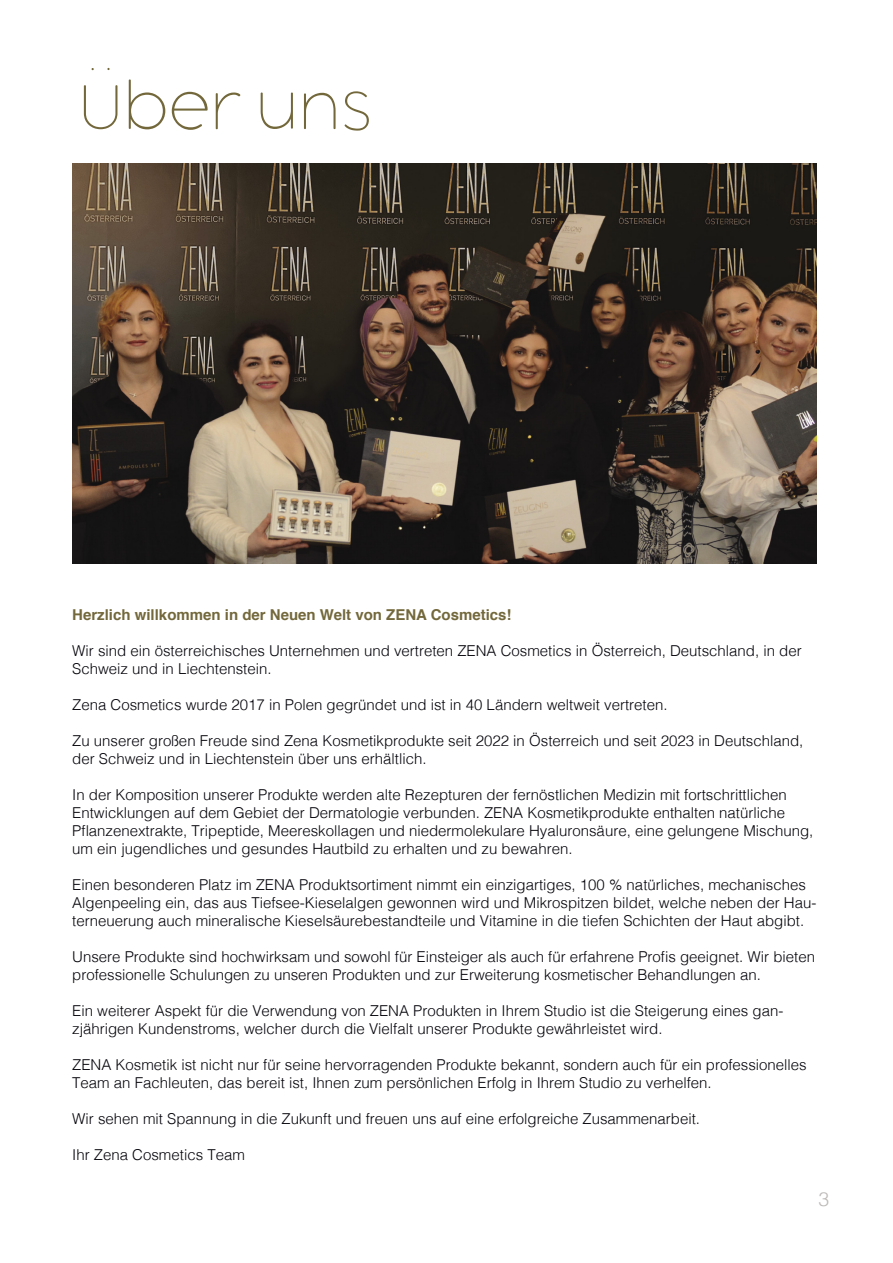
<style>
.page{position:relative;width:893px;height:1263px;background:#fff}
.page>*{position:absolute;margin:0;border:0;box-sizing:border-box;transform-origin:0 0}
.t1{font:72px "Cocogoose Pro Block Innerline";letter-spacing:-.13em;color:#73683b}
.t2{font:300 19.5px "Helvetica";color:#bcb9b6}
.t3{font:300 15px/18px "Helvetica";color:#040309}
.t4{font:700 15px "Helvetica";color:#73683b}
</style>
<div class="page">
<img style="left:72px;top:164px;width:744px;height:400px">
<h1 class="t1" style="left:72px;top:62px;width:307px">Über uns</h1>
<p class="t4" style="left:72px;top:602px;width:441px">Herzlich willkommen in der Neuen Welt von ZENA Cosmetics!</p>
<p class="t3" style="left:72px;top:640px;width:731px">Wir sind ein österreichisches Unternehmen und vertreten ZENA Cosmetics in Österreich, Deutschland, in der<br>Schweiz und in Liechtenstein.</p>
<p class="t3" style="left:72px;top:694px;width:597px">Zena Cosmetics wurde 2017 in Polen gegründet und ist in 40 Ländern weltweit vertreten.</p>
<p class="t3" style="left:72px;top:730px;width:733px">Zu unserer großen Freude sind Zena Kosmetikprodukte seit 2022 in Österreich und seit 2023 in Deutschland, der Schweiz und in Liechtenstein über uns erhältlich.</p>
<p class="t3" style="left:72px;top:784px;width:743px">In der Komposition unserer Produkte werden alte Rezepturen der fernöstlichen Medizin mit fortschrittlichen Entwicklungen auf dem Gebiet der Dermatologie verbunden. ZENA Kosmetikprodukte enthalten natürliche Pflanzenextrakte, Tripeptide, Meereskollagen und niedermolekulare Hyaluronsäure, eine gelungene Mischung, um ein jugendliches und gesundes Hautbild zu erhalten und zu bewahren.</p>
<p class="t3" style="left:72px;top:874px;width:746px">Einen besonderen Platz im ZENA Produktsortiment nimmt ein einzigartiges, 100 % natürliches, mechanisches<br>Algenpeeling ein, das aus Tiefsee-Kieselalgen gewonnen wird und Mikrospitzen bildet, welche neben der Hau&shy;terneuerung auch mineralische Kieselsäurebestandteile und Vitamine in die tiefen Schichten der Haut abgibt.</p>
<p class="t3" style="left:72px;top:946px;width:744px">Unsere Produkte sind hochwirksam und sowohl für Einsteiger als auch für erfahrene Profis geeignet. Wir bieten professionelle Schulungen zu unseren Produkten und zur Erweiterung kosmetischer Behandlungen an.</p>
<p class="t3" style="left:72px;top:1000px;width:713px">Ein weiterer Aspekt für die Verwendung von ZENA Produkten in Ihrem Studio ist die Steigerung eines gan&shy;zjährigen Kundenstroms, welcher durch die Vielfalt unserer Produkte gewährleistet wird.</p>
<p class="t3" style="left:72px;top:1054px;width:736px">ZENA Kosmetik ist nicht nur für seine hervorragenden Produkte bekannt, sondern auch für ein professionelles<br>Team an Fachleuten, das bereit ist, Ihnen zum persönlichen Erfolg in Ihrem Studio zu verhelfen.</p>
<p class="t3" style="left:72px;top:1108px;width:629px">Wir sehen mit Spannung in die Zukunft und freuen uns auf eine erfolgreiche Zusammenarbeit.</p>
<p class="t3" style="left:72px;top:1144px;width:174px">Ihr Zena Cosmetics Team</p>
<h2 class="t2" style="left:818px;top:1182px;width:12px">3</h2>
</div>
